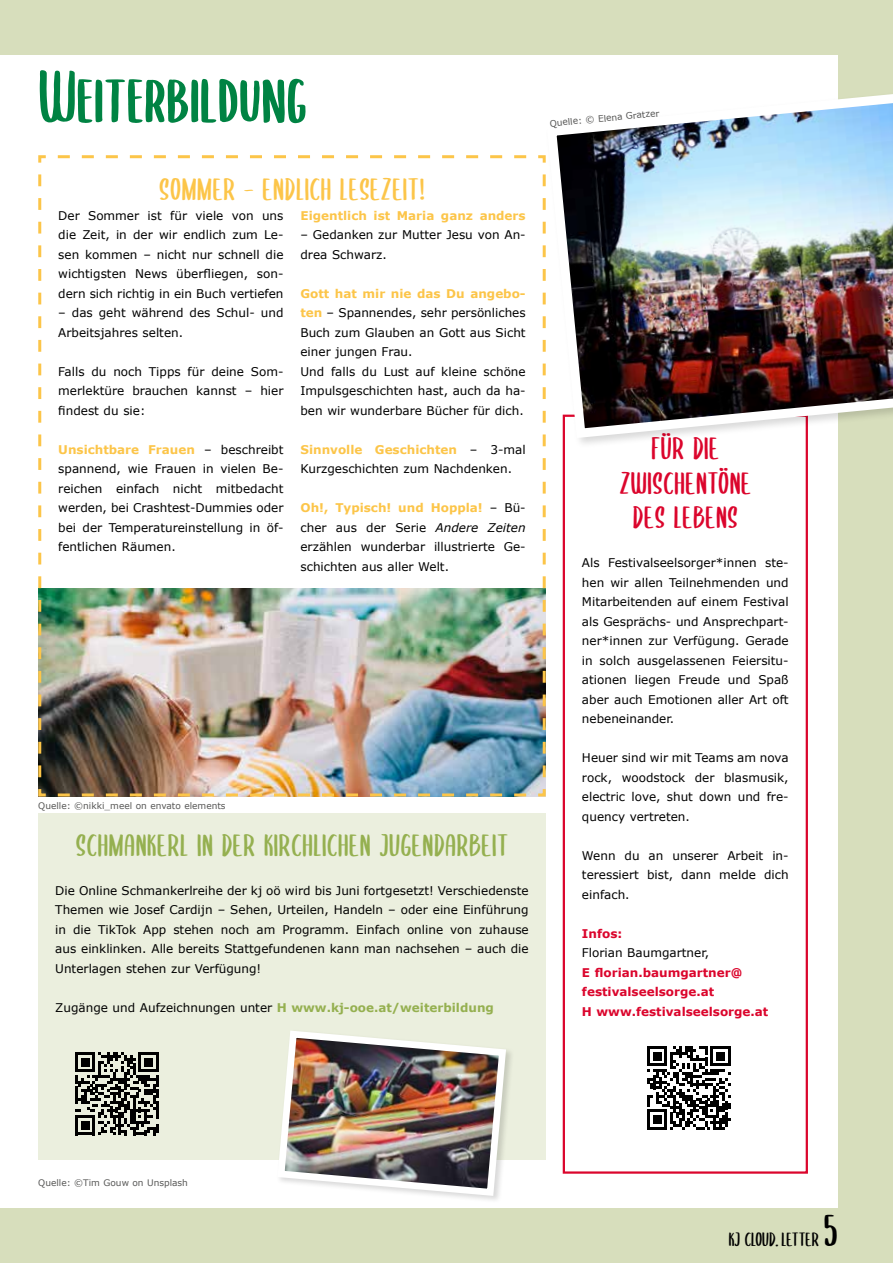
<style>
.page{position:relative;width:893px;height:1263px;background:#d7debc}
.page>*{position:absolute;margin:0;border:0;box-sizing:border-box;transform-origin:0 0}
.t1{font:75px "SUBSCRIBER";color:#008343}
.t2{font:45px "SUBSCRIBER";color:#000}
.t3{font:31.5px "SUBSCRIBER";letter-spacing:.02em;color:#95b050}
.t4{font:31.5px/34.5px "SUBSCRIBER";letter-spacing:.02em;color:#db052c;text-align:center}
.t5{font:31.5px "SUBSCRIBER";letter-spacing:.02em;color:#fcc549}
.t6{font:19.5px "SUBSCRIBER";color:#000}
.t7{font:12px/19.5px "Verdana";color:#000;text-align:justify}
.t8{font:700 12px/19.5px "Verdana";color:#db052c}
.t9{font:700 12px "Verdana";color:#fcc549}
.t10{font:9px "Verdana";color:#575756}
.s1{font-weight:700;color:#fcc549}
.s2{font-style:italic}
.s3{font-weight:700;color:#95b050}
</style>
<div class="page">
<div style="left:0;top:55px;width:838px;height:1153px;background:#fff"></div>
<svg style="left:562px;top:449px;width:246px;height:725px"></svg>
<div style="left:38px;top:813px;width:508px;height:347px;background:#ebefde"></div>
<img style="left:556px;top:94px;width:337px;height:349px">
<div style="left:276px;top:1029px;width:238px;height:175px;background:#000;opacity:.15"></div>
<img style="left:276px;top:1029px;width:234px;height:170px">
<svg style="left:75px;top:1052px;width:84px;height:83px"></svg>
<div style="left:636px;top:1035px;width:106px;height:106px;background:#fff"></div>
<svg style="left:647px;top:1046px;width:83px;height:83px"></svg>
<img style="left:38px;top:155px;width:508px;height:642px">
<h1 class="t1" style="left:38px;top:47px;width:270px">Weiterbildung</h1>
<h3 class="t5" style="left:159px;top:169px;width:267px">SOMMER – ENDLICH LESEZEIT!</h3>
<p class="t7" style="left:58px;top:206px;width:227px">Der Sommer ist für viele von uns die Zeit, in der wir endlich zum Le&shy;sen kommen – nicht nur schnell die wichtigsten News überfliegen, son&shy;dern sich richtig in ein Buch vertiefen</p>
<p class="t7" style="left:58px;top:303px;width:227px">– das geht während des Schul- und<br>Arbeitsjahres selten.</p>
<p class="t7" style="left:58px;top:362px;width:227px">Falls du noch Tipps für deine Som&shy;merlektüre brauchen kannst – hier findest du sie:</p>
<p class="t7" style="left:58px;top:440px;width:227px"><span class="s1">Unsichtbare Frauen</span> – beschreibt spannend, wie Frauen in vielen Be&shy;reichen einfach nicht mitbedacht werden, bei Crashtest-Dummies oder bei der Temperatureinstellung in öf&shy;fentlichen Räumen.</p>
<p class="t9" style="left:300px;top:207px;width:227px">Eigentlich ist Maria ganz anders</p>
<p class="t7" style="left:300px;top:225px;width:227px">– Gedanken zur Mutter Jesu von An&shy;drea Schwarz.</p>
<p class="t7" style="left:300px;top:284px;width:227px;text-align:left"><span class="s1">Gott hat mir nie das Du angebo&shy;ten</span> – Spannendes, sehr persönliches<br>Buch zum Glauben an Gott aus Sicht einer jungen Frau.<br>Und falls du Lust auf kleine schöne<br>Impulsgeschichten hast, auch da ha&shy;ben wir wunderbare Bücher für dich.</p>
<p class="t7" style="left:300px;top:440px;width:227px"><span class="s1">Sinnvolle Geschichten</span> – 3-mal<br>Kurzgeschichten zum Nachdenken.</p>
<p class="t7" style="left:300px;top:498px;width:227px"><span class="s1">Oh!, Typisch! und Hoppla!</span> – Bü&shy;cher aus der Serie <span class="s2">Andere Zeiten </span>erzählen wunderbar illustrierte Ge&shy;schichten aus aller Welt.</p>
<p class="t10" style="left:38px;top:800px;width:189px">Quelle: ©nikki_meel on envato elements</p>
<h3 class="t3" style="left:76px;top:824px;width:434px">SCHMANKERL IN DER KIRCHLICHEN JUGENDARBEIT</h3>
<p class="t7" style="left:55px;top:880px;width:475px">Die Online Schmankerlreihe der kj oö wird bis Juni fortgesetzt! Verschiedenste Themen wie Josef Cardijn – Sehen, Urteilen, Handeln – oder eine Einführung in die TikTok App stehen noch am Programm. Einfach online von zuhause aus einklinken. Alle bereits Stattgefundenen kann man nachsehen – auch die Unterlagen stehen zur Verfügung!</p>
<p class="t7" style="left:55px;top:997px;width:440px">Zugänge und Aufzeichnungen unter <span class="s3">H www.kj-ooe.at/weiterbildung</span></p>
<p class="t10" style="left:549px;top:118px;width:112px;rotate:-6deg">Quelle: © Elena Gratzer</p>
<h3 class="t4" style="left:619px;top:428px;width:133px">FÜR DIE<br>ZWISCHENTÖNE<br>DES LEBENS</h3>
<p class="t7" style="left:582px;top:553px;width:208px">Als Festivalseelsorger*innen ste&shy;hen wir allen Teilnehmenden und Mitarbeitenden auf einem Festival als Gesprächs- und Ansprechpart&shy;ner*innen zur Verfügung. Gerade in solch ausgelassenen Feiersitu&shy;ationen liegen Freude und Spaß aber auch Emotionen aller Art oft nebeneinander.</p>
<p class="t7" style="left:582px;top:748px;width:208px">Heuer sind wir mit Teams am nova rock, woodstock der blasmusik, electric love, shut down und fre&shy;quency vertreten.</p>
<p class="t7" style="left:582px;top:845px;width:208px">Wenn du an unserer Arbeit in&shy;teressiert bist, dann melde dich einfach.</p>
<p class="t8" style="left:582px;top:923px;width:42px">Infos:</p>
<p class="t7" style="left:582px;top:943px;width:129px">Florian Baumgartner,</p>
<p class="t8" style="left:582px;top:962px;width:188px">E florian.baumgartner@ festivalseelsorge.at<br>H www.festivalseelsorge.at</p>
<p class="t10" style="left:38px;top:1177px;width:151px">Quelle: ©Tim Gouw on Unsplash</p>
<h2 class="t2" style="left:824px;top:1201px;width:15px">5</h2>
<h3 class="t6" style="left:729px;top:1226px;width:92px">KJ CLOUD. LETTER</h3>
</div>
